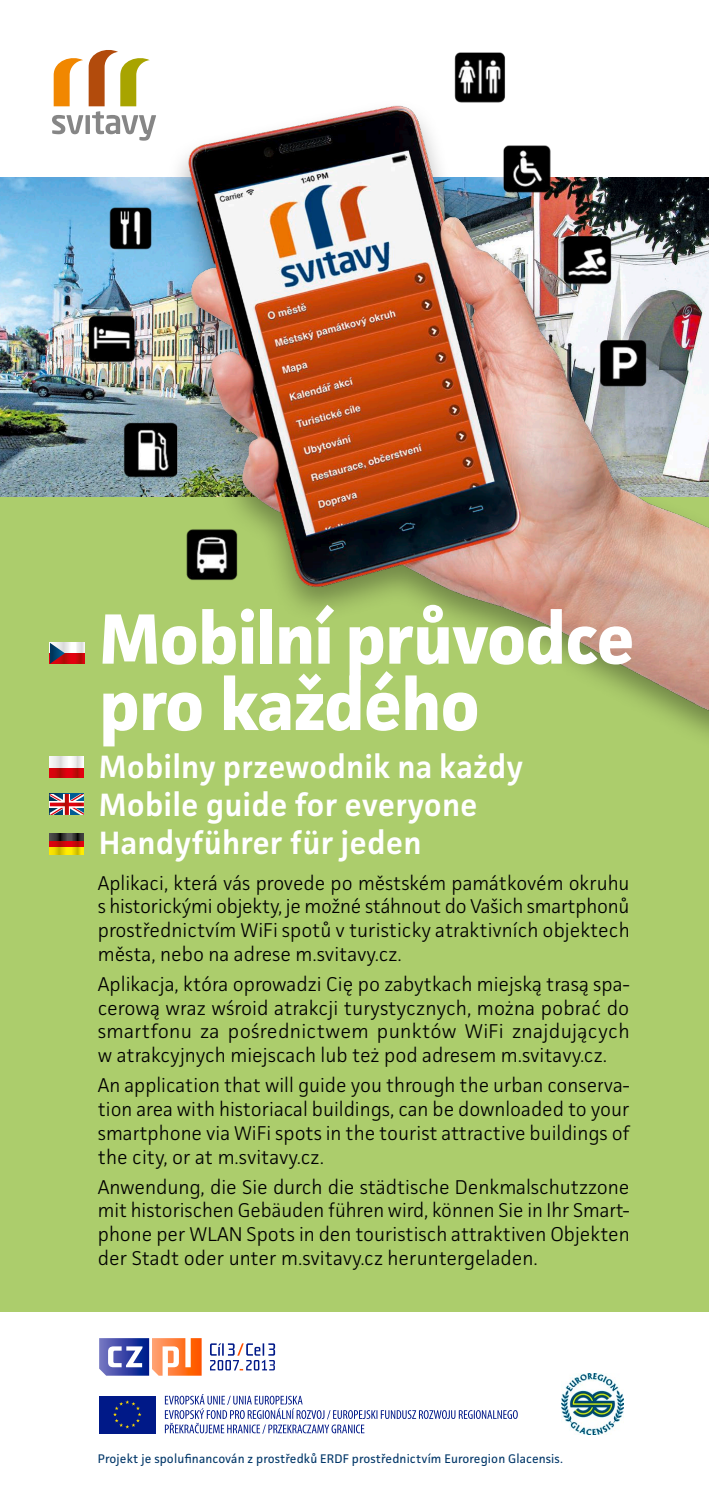
<style>
.page{position:relative;width:709px;height:1489px;background:#fff}
.page>*{position:absolute;margin:0;border:0;box-sizing:border-box;transform-origin:0 0}
.t1{font:700 71.25px/66.2px "Facit";letter-spacing:-.02em;color:#fff}
.t2{font:600 32.25px/38px "Facit";letter-spacing:.005em;color:#fff}
.t3{font:300 20px/23.8px "Facit";color:#000;text-align:justify}
.t4{font:12.5px "Facit";letter-spacing:.01em;color:#003668}
</style>
<div class="page">
<div style="left:0;top:402px;width:709px;height:909px;background:#accd6c"></div>
<img style="left:0;top:177px;width:38px;height:319px">
<svg style="left:99px;top:1338px;width:103px;height:37px"></svg>
<svg style="left:210px;top:1343px;width:65px;height:27px"></svg>
<div style="left:99px;top:1395px;width:56px;height:38px;background:#001988"></div>
<svg style="left:113px;top:1400px;width:28px;height:28px"></svg>
<svg style="left:165px;top:1394px;width:353px;height:39px"></svg>
<img style="left:561px;top:1373px;width:62px;height:61px">
<img style="left:38px;top:50px;width:467px;height:614px">
<svg style="left:65px;top:642px;width:19px;height:11px"></svg>
<svg style="left:65px;top:653px;width:19px;height:10px"></svg>
<svg style="left:50px;top:642px;width:15px;height:21px"></svg>
<svg style="left:50px;top:840px;width:34px;height:7px"></svg>
<svg style="left:50px;top:833px;width:34px;height:7px"></svg>
<svg style="left:50px;top:847px;width:34px;height:7px"></svg>
<svg style="left:49px;top:767px;width:34px;height:10px"></svg>
<svg style="left:49px;top:756px;width:34px;height:11px"></svg>
<svg style="left:50px;top:794px;width:34px;height:21px"></svg>
<img style="left:159px;top:96px;width:550px;height:640px">
<h1 class="t1" style="left:99px;top:604px;width:537px">Mobilní průvodce pro každého</h1>
<h2 class="t2" style="left:99px;top:747px;width:426px">Mobilny przewodnik na każdy<br>Mobile guide for everyone<br>Handyführer für jeden</h2>
<p class="t3" style="left:98px;top:870px;width:533px">Aplikaci, která vás provede po městském památkovém okruhu s historickými objekty, je možné stáhnout do Vašich smartphonů prostřednictvím WiFi spotů v turisticky atraktivních objektech města, nebo na adrese m.svitavy.cz.</p>
<p class="t3" style="left:98px;top:971px;width:533px">Aplikacja, która oprowadzi Cię po zabytkach miejską trasą spa&shy;cerową wraz wśroid atrakcji turystycznych, można pobrać do smartfonu za pośrednictwem punktów WiFi znajdujących w atrakcyjnych miejscach lub też pod adresem m.svitavy.cz.</p>
<p class="t3" style="left:98px;top:1072px;width:533px">An application that will guide you through the urban conserva&shy;tion area with historiacal buildings, can be downloaded to your smartphone via WiFi spots in the tourist attractive buildings of the city, or at m.svitavy.cz.</p>
<p class="t3" style="left:98px;top:1174px;width:533px">Anwendung, die Sie durch die städtische Denkmalschutzzone mit historischen Gebäuden führen wird, können Sie in Ihr Smart&shy;phone per WLAN Spots in den touristisch attraktiven Objekten der Stadt oder unter m.svitavy.cz heruntergeladen.</p>
<p class="t4" style="left:98px;top:1450px;width:466px">Projekt je spolufinancován z prostředků ERDF prostřednictvím Euroregion Glacensis.</p>
</div>
